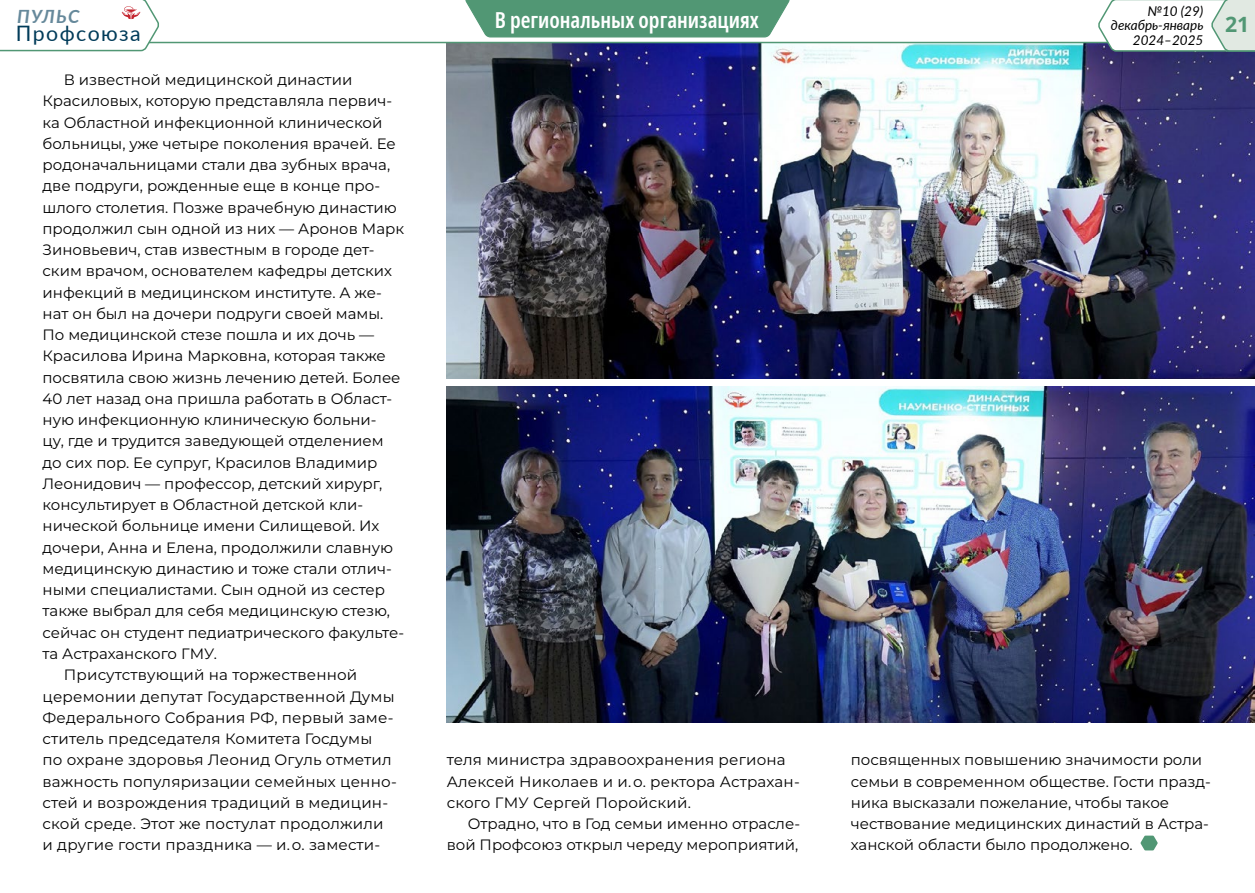
<style>
.page{position:relative;width:1255px;height:893px;background:#fff}
.page>*{position:absolute;margin:0;border:0;box-sizing:border-box;transform-origin:0 0}
.t1{font:600 extra-condensed 22.05px "Noto Sans";color:#fff}
.t2{font:21.3px "Lato";letter-spacing:.07em;color:#003b59}
.t3{font:700 21.3px "Noto Sans";color:#519774}
.t4{font:italic 700 18.3px "Lato";letter-spacing:.07em;color:#66899b}
.t5{font:15px/21.3px "Montserrat";color:#000}
.t6{font:italic 13.5px/13.5px "Lato";color:#000;text-align:right}
</style>
<div class="page">
<svg style="left:1140px;top:836px;width:17px;height:14px"></svg>
<img style="left:446px;top:44px;width:808px;height:334px">
<img style="left:446px;top:387px;width:808px;height:336px">
<svg style="left:161px;top:41px;width:935px;height:3px;background:#94b9ae"></svg>
<svg style="left:1096px;top:0;width:158px;height:52px"></svg>
<svg style="left:465px;top:0;width:325px;height:38px;background:#5e9f7f"></svg>
<svg style="left:0;top:0;width:161px;height:52px"></svg>
<p class="t4" style="left:17px;top:3px;width:64px">ПУЛЬС</p>
<h2 class="t2" style="left:16px;top:18px;width:126px">Профсоюза</h2>
<p class="t5" style="left:64px;top:69px;width:290px">В известной медицинской династии</p>
<p class="t5" style="left:43px;top:90px;width:351px">Красиловых, которую представляла первич-</p>
<p class="t5" style="left:43px;top:111px;width:341px">ка Областной инфекционной клинической</p>
<p class="t5" style="left:43px;top:132px;width:355px">больницы, уже четыре поколения врачей. Ее</p>
<p class="t5" style="left:43px;top:154px;width:349px">родоначальницами стали два зубных врача,</p>
<p class="t5" style="left:43px;top:175px;width:339px">две подруги, рожденные еще в конце про-</p>
<p class="t5" style="left:43px;top:196px;width:356px">шлого столетия. Позже врачебную династию</p>
<p class="t5" style="left:43px;top:217px;width:363px">продолжил сын одной из них — Аронов Марк</p>
<p class="t5" style="left:43px;top:239px;width:333px">Зиновьевич, став известным в городе дет-</p>
<p class="t5" style="left:43px;top:260px;width:351px">ским врачом, основателем кафедры детских</p>
<p class="t5" style="left:43px;top:281px;width:341px">инфекций в медицинском институте. А же-</p>
<p class="t5" style="left:43px;top:302px;width:342px">нат он был на дочери подруги своей мамы.</p>
<p class="t5" style="left:43px;top:324px;width:333px">По медицинской стезе пошла и их дочь —</p>
<p class="t5" style="left:43px;top:345px;width:345px">Красилова Ирина Марковна, которая также</p>
<p class="t5" style="left:43px;top:366px;width:359px">посвятила свою жизнь лечению детей. Более</p>
<p class="t5" style="left:43px;top:387px;width:351px">40 лет назад она пришла работать в Област-</p>
<p class="t5" style="left:43px;top:409px;width:335px">ную инфекционную клиническую больни-</p>
<p class="t5" style="left:43px;top:430px;width:342px">цу, где и трудится заведующей отделением</p>
<p class="t5" style="left:43px;top:451px;width:336px">до сих пор. Ее супруг, Красилов Владимир</p>
<p class="t5" style="left:43px;top:472px;width:341px">Леонидович — профессор, детский хирург,</p>
<p class="t5" style="left:43px;top:494px;width:322px">консультирует в Областной детской кли-</p>
<p class="t5" style="left:43px;top:515px;width:338px">нической больнице имени Силищевой. Их</p>
<p class="t5" style="left:43px;top:536px;width:352px">дочери, Анна и Елена, продолжили славную</p>
<p class="t5" style="left:43px;top:557px;width:351px">медицинскую династию и тоже стали отлич-</p>
<p class="t5" style="left:43px;top:579px;width:344px">ными специалистами. Сын одной из сестер</p>
<p class="t5" style="left:43px;top:600px;width:349px">также выбрал для себя медицинскую стезю,</p>
<p class="t5" style="left:43px;top:621px;width:363px">сейчас он студент педиатрического факульте-</p>
<p class="t5" style="left:43px;top:642px;width:176px">та Астраханского ГМУ.</p>
<p class="t5" style="left:64px;top:664px;width:295px">Присутствующий на торжественной</p>
<p class="t5" style="left:43px;top:685px;width:353px">церемонии депутат Государственной Думы</p>
<p class="t5" style="left:43px;top:706px;width:352px">Федерального Собрания РФ, первый заме-</p>
<p class="t5" style="left:43px;top:728px;width:331px">ститель председателя Комитета Госдумы</p>
<p class="t5" style="left:43px;top:749px;width:351px">по охране здоровья Леонид Огуль отметил</p>
<p class="t5" style="left:43px;top:770px;width:356px">важность популяризации семейных ценно-</p>
<p class="t5" style="left:43px;top:791px;width:347px">стей и возрождения традиций в медицин-</p>
<p class="t5" style="left:43px;top:813px;width:343px">ской среде. Этот же постулат продолжили</p>
<p class="t5" style="left:43px;top:834px;width:339px">и другие гости праздника — и. о. замести-</p>
<p class="t6" style="left:1110px;top:4px;width:94px">№10 (29) декабрь-январь</p>
<p class="t6" style="left:1132px;top:33px;width:72px">2024–2025</p>
<h1 class="t1" style="left:495px;top:4px;width:266px">В региональных организациях</h1>
<h2 class="t3" style="left:1225px;top:9px;width:26px">21</h2>
<p class="t5" style="left:446px;top:749px;width:354px">теля министра здравоохранения региона<br>Алексей Николаев и и. о. ректора Астрахан&shy;ского ГМУ Сергей Поройский.</p>
<p class="t5" style="left:446px;top:813px;width:355px;text-align:right">Отрадно, что в Год семьи именно отрасле&shy;вой Профсоюз открыл череду мероприятий,</p>
<p class="t5" style="left:850px;top:749px;width:361px">посвященных повышению значимости роли семьи в современном обществе. Гости празд&shy;ника высказали пожелание, чтобы такое чествование медицинских династий в Астра&shy;ханской области было продолжено.</p>
</div>
